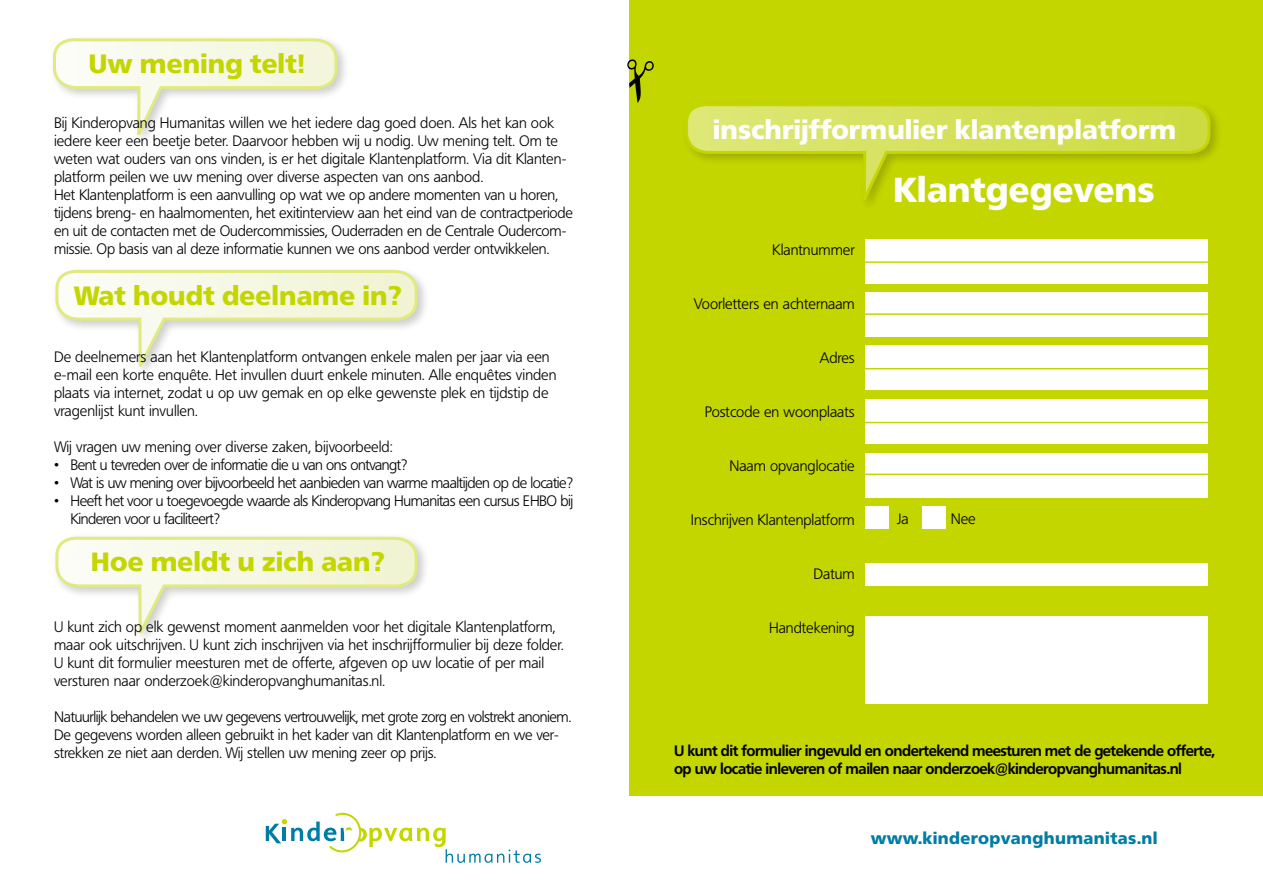
<style>
.page{position:relative;width:1263px;height:893px;background:#fff}
.page>*{position:absolute;margin:0;border:0;box-sizing:border-box;transform-origin:0 0}
.t1{font:900 34.5px "Frutiger BQ";color:#fff}
.t2{font:900 26.25px "Frutiger BQ";color:#c4d600}
.t3{font:900 26.25px "Frutiger BQ";color:#fff}
.t4{font:900 16.5px "Frutiger BQ";letter-spacing:.02em;color:#007da4}
.t5{font:300 15px/18px "Frutiger BQ";color:#000}
.t6{font:300 15px/18px "Frutiger BQ";letter-spacing:-.03em;color:#000}
.t7{font:700 15px/18px "Frutiger BQ";letter-spacing:-.03em;color:#000}
</style>
<div class="page">
<div style="left:629px;top:0;width:634px;height:795px;background:#c4d600"></div>
<svg style="left:266px;top:813px;width:275px;height:50px"></svg>
<div style="left:49px;top:34px;width:301px;height:113px;background:#000;opacity:.4"></div>
<svg style="left:51px;top:37px;width:288px;height:110px"></svg>
<div style="left:681px;top:99px;width:542px;height:113px;background:#000;opacity:.4"></div>
<svg style="left:683px;top:102px;width:529px;height:110px"></svg>
<div style="left:51px;top:266px;width:379px;height:113px;background:#000;opacity:.4"></div>
<svg style="left:54px;top:268px;width:365px;height:111px"></svg>
<div style="left:51px;top:533px;width:379px;height:112px;background:#000;opacity:.4"></div>
<svg style="left:54px;top:535px;width:365px;height:110px"></svg>
<div style="left:865px;top:239px;width:342px;height:45px;background:#fff"></div>
<div style="left:865px;top:292px;width:342px;height:44px;background:#fff"></div>
<div style="left:865px;top:346px;width:342px;height:44px;background:#fff"></div>
<div style="left:865px;top:400px;width:342px;height:44px;background:#fff"></div>
<div style="left:865px;top:453px;width:342px;height:44px;background:#fff"></div>
<div style="left:866px;top:506px;width:23px;height:22px;background:#fff"></div>
<div style="left:922px;top:506px;width:24px;height:22px;background:#fff"></div>
<div style="left:865px;top:563px;width:342px;height:22px;background:#fff"></div>
<div style="left:865px;top:616px;width:342px;height:88px;background:#fff"></div>
<svg style="left:627px;top:59px;width:27px;height:44px"></svg>
<hr style="left:862px;top:313px;width:351px;height:2px;background:#c4d600">
<hr style="left:862px;top:261px;width:351px;height:2px;background:#c4d600">
<hr style="left:862px;top:368px;width:351px;height:1px;background:#c4d600">
<hr style="left:862px;top:422px;width:351px;height:1px;background:#c4d600">
<hr style="left:862px;top:474px;width:351px;height:1px;background:#c4d600">
<h2 class="t2" style="left:88px;top:48px;width:218px">Uw mening telt!</h2>
<p class="t5" style="left:54px;top:114px;width:505px">Bij Kinderopvang Humanitas willen we het iedere dag goed doen. Als het kan ook iedere keer een beetje beter. Daarvoor hebben wij u nodig. Uw mening telt. Om te</p>
<h2 class="t3" style="left:713px;top:115px;width:465px">inschrijfformulier klantenplatform</h2>
<p class="t5" style="left:54px;top:150px;width:521px">weten wat ouders van ons vinden, is er het digitale Klantenplatform. Via dit Klanten&shy;platform peilen we uw mening over diverse aspecten van ons aanbod.<br>Het Klantenplatform is een aanvulling op wat we op andere momenten van u horen, tijdens breng- en haalmomenten, het exitinterview aan het eind van de contractperiode en uit de contacten met de Oudercommissies, Ouderraden en de Centrale Oudercom&shy;missie. Op basis van al deze informatie kunnen we ons aanbod verder ontwikkelen.</p>
<h1 class="t1" style="left:893px;top:169px;width:263px">Klantgegevens</h1>
<p class="t5" style="left:772px;top:241px;width:84px">Klantnummer</p>
<h2 class="t2" style="left:74px;top:280px;width:329px">Wat houdt deelname in?</h2>
<p class="t5" style="left:54px;top:348px;width:504px">De deelnemers aan het Klantenplatform ontvangen enkele malen per jaar via een e-mail een korte enquête. Het invullen duurt enkele minuten. Alle enquêtes vinden plaats via internet, zodat u op uw gemak en op elke gewenste plek en tijdstip de vragenlijst kunt invullen.</p>
<p class="t5" style="left:54px;top:438px;width:340px">Wij vragen uw mening over diverse zaken, bijvoorbeeld:</p>
<p class="t6" style="left:54px;top:456px;width:355px">• Bent u tevreden over de informatie die u van ons ontvangt?</p>
<p class="t6" style="left:54px;top:474px;width:520px">• Wat is uw mening over bijvoorbeeld het aanbieden van warme maaltijden op de locatie?</p>
<p class="t6" style="left:70px;top:492px;width:504px;text-indent:-16px">• Heeft het voor u toegevoegde waarde als Kinderopvang Humanitas een cursus EHBO bij<br>Kinderen voor u faciliteert?</p>
<h2 class="t2" style="left:91px;top:546px;width:295px">Hoe meldt u zich aan?</h2>
<p class="t5" style="left:54px;top:618px;width:511px">U kunt zich op elk gewenst moment aanmelden voor het digitale Klantenplatform, maar ook uitschrijven. U kunt zich inschrijven via het inschrijfformulier bij deze folder.<br>U kunt dit formulier meesturen met de offerte, afgeven op uw locatie of per mail versturen naar onderzoek@kinderopvanghumanitas.nl.</p>
<p class="t5" style="left:54px;top:708px;width:519px">Natuurlijk behandelen we uw gegevens vertrouwelijk, met grote zorg en volstrekt anoniem.<br>De gegevens worden alleen gebruikt in het kader van dit Klantenplatform en we ver&shy;strekken ze niet aan derden. Wij stellen uw mening zeer op prijs.</p>
<p class="t5" style="left:694px;top:295px;width:162px">Voorletters en achternaam</p>
<p class="t5" style="left:820px;top:349px;width:37px">Adres</p>
<p class="t5" style="left:705px;top:403px;width:152px">Postcode en woonplaats</p>
<p class="t5" style="left:729px;top:457px;width:127px">Naam opvanglocatie</p>
<p class="t5" style="left:691px;top:511px;width:165px">Inschrijven Klantenplatform</p>
<p class="t5" style="left:813px;top:565px;width:43px">Datum</p>
<p class="t5" style="left:769px;top:619px;width:87px">Handtekening</p>
<p class="t5" style="left:897px;top:510px;width:13px">Ja</p>
<p class="t5" style="left:951px;top:510px;width:27px">Nee</p>
<p class="t7" style="left:674px;top:742px;width:542px">U kunt dit formulier ingevuld en ondertekend meesturen met de getekende offerte, op uw locatie inleveren of mailen naar onderzoek@kinderopvanghumanitas.nl</p>
<p class="t4" style="left:871px;top:829px;width:289px">www.kinderopvanghumanitas.nl</p>
</div>
